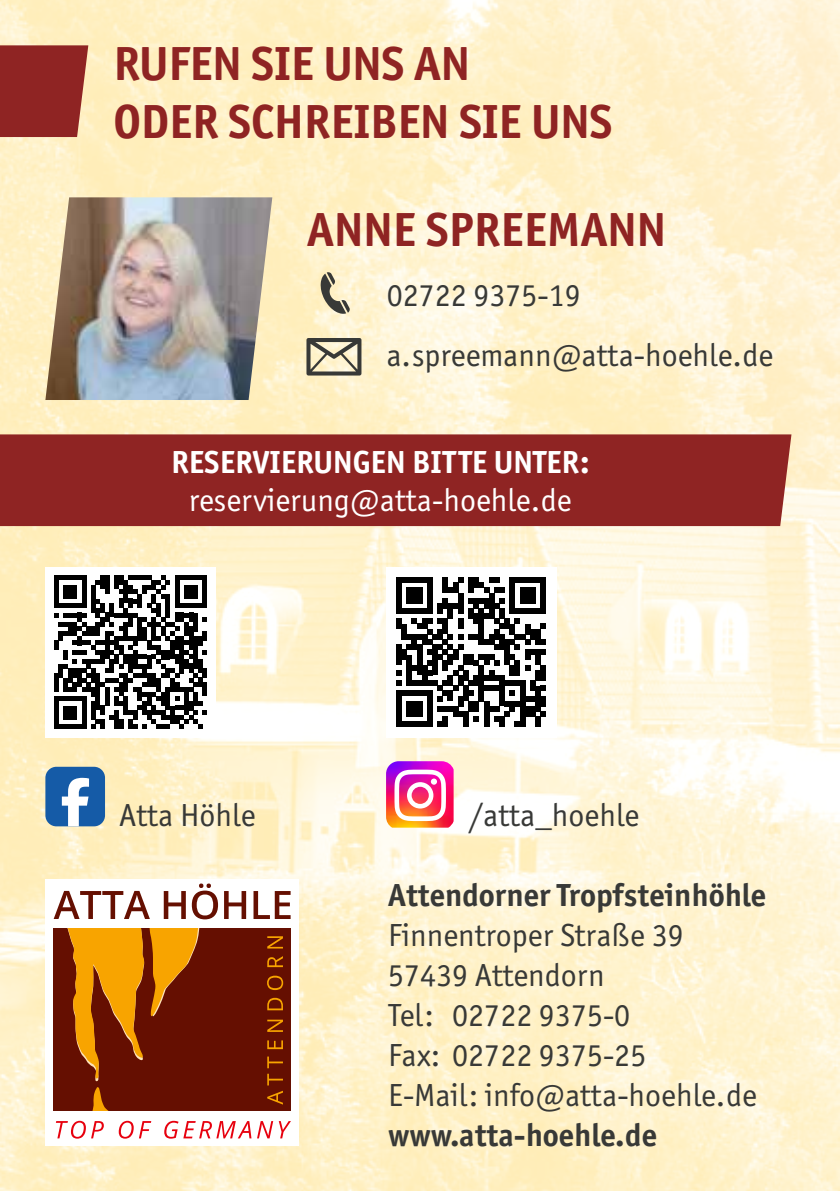
<style>
.page{position:relative;width:840px;height:1191px;background:#fff}
.page>*{position:absolute;margin:0;border:0;box-sizing:border-box;transform-origin:0 0}
.t1{font:700 48px/57.6px "Officina Sans ITC Pro";letter-spacing:-.005em;color:#8f2423}
.t2{font:32px/40px "Officina Sans ITC Pro";color:#383937}
.t3{font:700 32px "Officina Sans ITC Pro";color:#383937}
.t4{font:32px "Officina Sans ITC Pro";color:#fff}
.t5{font:700 32px "Officina Sans ITC Pro";color:#fff}
</style>
<div class="page">
<img style="left:0;top:0;width:839px;height:1191px">
<div style="left:45px;top:879px;width:253px;height:266px;background:#fff"></div>
<div style="left:54px;top:928px;width:237px;height:182px;background:#650f01"></div>
<svg style="left:67px;top:928px;width:133px;height:153px"></svg>
<svg style="left:92px;top:1087px;width:15px;height:23px"></svg>
<svg style="left:54px;top:883px;width:236px;height:36px"></svg>
<svg style="left:56px;top:1120px;width:235px;height:18px"></svg>
<svg style="left:267px;top:936px;width:16px;height:168px"></svg>
<div style="left:0;top:45px;width:88px;height:92px;background:#8f2423"></div>
<div style="left:0;top:434px;width:791px;height:92px;background:#8f2423"></div>
<img style="left:45px;top:197px;width:227px;height:203px">
<svg style="left:320px;top:272px;width:29px;height:42px"></svg>
<svg style="left:306px;top:338px;width:55px;height:37px;background:#a19c88"></svg>
<div style="left:45px;top:766px;width:60px;height:60px;background:#155ba7;border-radius:11px"></div>
<svg style="left:62px;top:778px;width:27px;height:48px"></svg>
<img style="left:386px;top:761px;width:67px;height:66px">
<img style="left:394px;top:769px;width:52px;height:52px">
<svg style="left:430px;top:778px;width:7px;height:6px"></svg>
<div style="left:386px;top:567px;width:170px;height:170px;background:#fff"></div>
<svg style="left:396px;top:577px;width:149px;height:150px"></svg>
<div style="left:45px;top:567px;width:170px;height:170px;background:#fff"></div>
<svg style="left:54px;top:575px;width:153px;height:154px"></svg>
<h1 class="t1" style="left:113px;top:35px;width:500px">RUFEN SIE UNS AN<br>ODER SCHREIBEN SIE UNS</h1>
<h1 class="t1" style="left:307px;top:200px;width:360px">ANNE SPREEMANN</h1>
<p class="t2" style="left:386px;top:265px;width:388px;line-height:60px">02722 9375-19 a.spreemann@atta-hoehle.de</p>
<p class="t5" style="left:171px;top:442px;width:420px">RESERVIERUNGEN BITTE UNTER:</p>
<p class="t4" style="left:189px;top:481px;width:384px">reservierung@atta-hoehle.de</p>
<p class="t2" style="left:119px;top:795px;width:138px">Atta Höhle</p>
<p class="t2" style="left:469px;top:795px;width:171px">/atta_hoehle</p>
<p class="t3" style="left:388px;top:874px;width:379px">Attendorner Tropfsteinhöhle</p>
<p class="t2" style="left:388px;top:914px;width:370px">Finnentroper Straße 39<br>57439 Attendorn<br>Tel: 02722 9375-0<br>Fax: 02722 9375-25<br>E-Mail: info@atta-hoehle.de</p>
<p class="t3" style="left:388px;top:1114px;width:270px">www.atta-hoehle.de</p>
</div>
